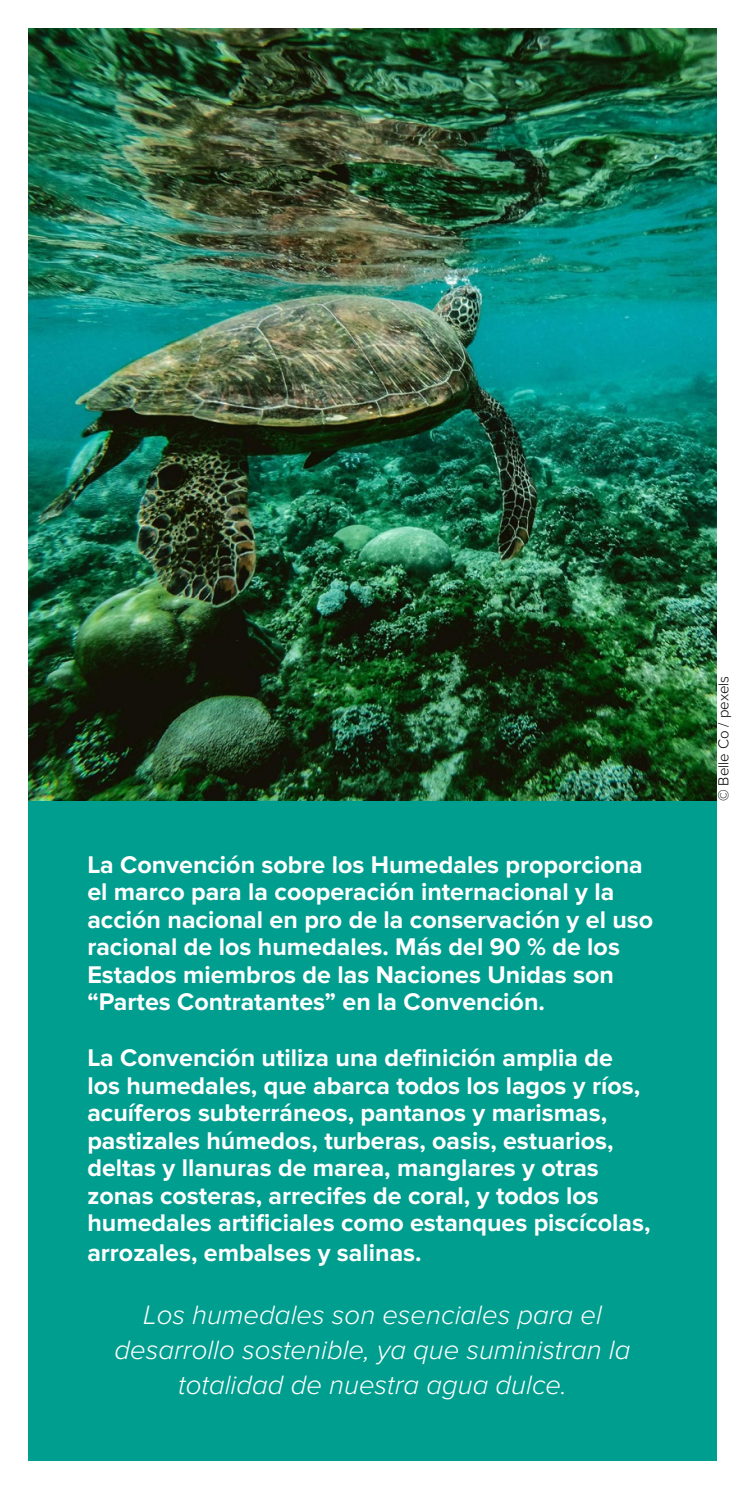
<style>
.page{position:relative;width:745px;height:1489px;background:#fff}
.page>*{position:absolute;margin:0;border:0;box-sizing:border-box;transform-origin:0 0}
.t1{font:italic 300 27.5px/35px "Proxima Nova";color:#fff;text-align:center}
.t2{font:700 25px/27.8px "Proxima Nova";color:#fff}
.t3{font:300 15px "Proxima Nova";color:#000}
</style>
<div class="page">
<img style="left:28px;top:28px;width:688px;height:773px">
<div style="left:28px;top:801px;width:688px;height:659px;background:#009e8f"></div>
<p class="t2" style="left:87px;top:851px;width:567px">La Convención sobre los Humedales proporciona el marco para la cooperación internacional y la acción nacional en pro de la conservación y el uso racional de los humedales. Más del 90 % de los Estados miembros de las Naciones Unidas son “Partes Contratantes” en la Convención.</p>
<p class="t2" style="left:87px;top:1044px;width:564px">La Convención utiliza una definición amplia de los humedales, que abarca todos los lagos y ríos, acuíferos subterráneos, pantanos y marismas, pastizales húmedos, turberas, oasis, estuarios, deltas y llanuras de marea, manglares y otras zonas costeras, arrecifes de coral, y todos los humedales artificiales como estanques piscícolas, arrozales, embalses y salinas.</p>
<p class="t1" style="left:114px;top:1297px;width:517px">Los humedales son esenciales para el desarrollo sostenible, ya que suministran la totalidad de nuestra agua dulce.</p>
<p class="t3" style="left:714px;top:801px;width:127px;rotate:-90deg">© Belle Co / pexels</p>
</div>
